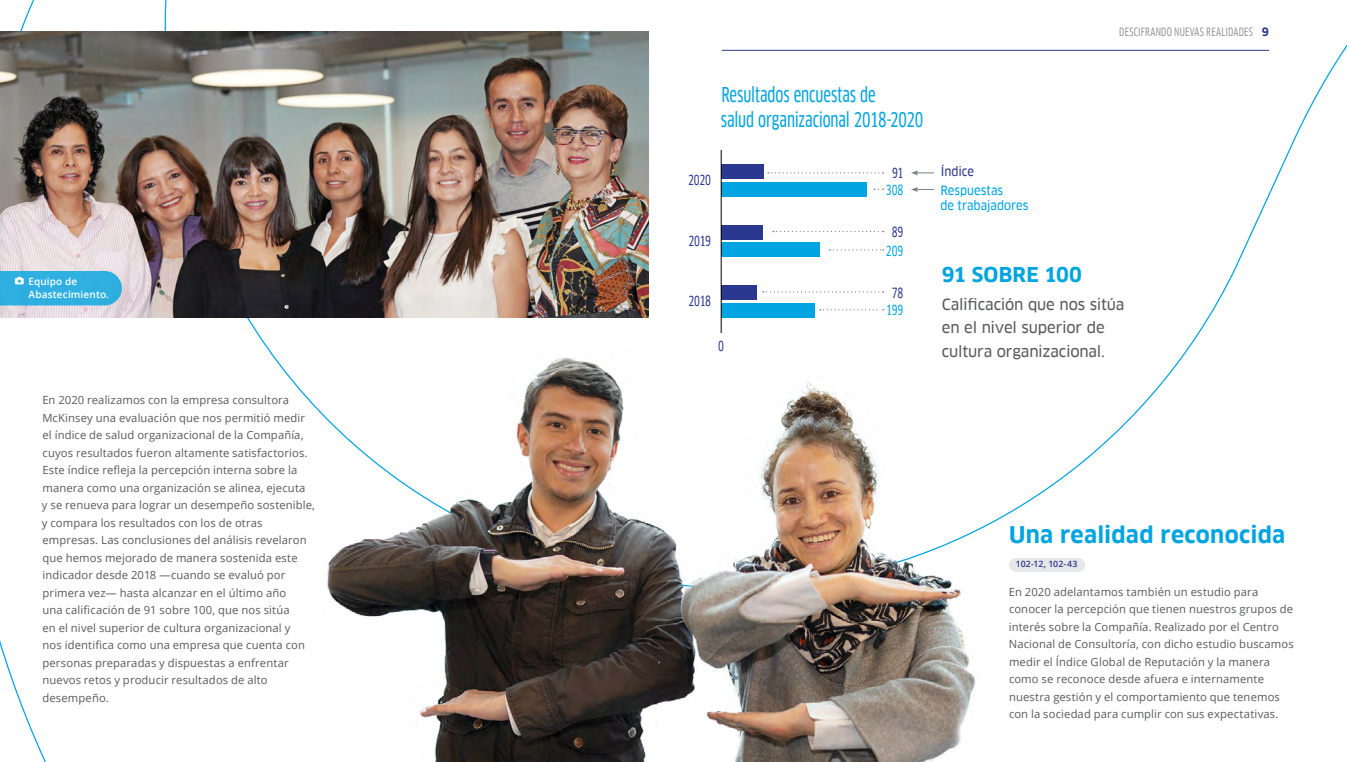
<style>
.page{position:relative;width:1347px;height:762px;background:#fff}
.page>*{position:absolute;margin:0;border:0;box-sizing:border-box;transform-origin:0 0}
.T2{font:700 22.5px "Clan Pro";letter-spacing:.01em;color:#00a4e0}
.T_graficas___tablas{font:20px/25px "Clan Pro Cond News";letter-spacing:-.01em;color:#00a4e0}
.destacado{font:700 20px "Clan Pro";letter-spacing:.005em;color:#00a4e0}
.destacado-2{font:15px/23.8px "Clan Pro News";letter-spacing:-.01em;color:#58595b}
.t1{font:13.75px "Clan Pro Cond News";letter-spacing:-.015em;color:#2b388f}
.t2{font:13.75px "Clan Pro Cond News";color:#00a4e0}
.t3{font:12.5px/15px "Clan Pro Narr News";color:#00a4e0}
.t4{font:12.5px "Clan Pro Narr News";letter-spacing:-.01em;color:#2b388f}
.Texto_fondo{font:11.25px/17.5px "Open Sans";letter-spacing:.01em;color:#58595b}
.Texto_fondo-2{font:11.25px "Clan Pro Cond News";letter-spacing:.025em;color:#939598}
.Texto_fondo-3{font:700 11.25px "Clan Pro";color:#2b388f}
.t5{font:600 10px/12.5px "Open Sans";letter-spacing:.015em;color:#fff}
.gri{font:600 8.75px "Open Sans";letter-spacing:.005em;color:#2b388f}
.s1{font-family:"camara";font-weight:400;font-size:8.75px}
</style>
<div class="page">
<svg style="left:648px;top:31px;width:475px;height:286px"></svg>
<div style="left:1016px;top:558px;width:61px;height:14px;background:#e6e7e8"></div>
<svg style="left:1077px;top:558px;width:1px;height:14px"></svg>
<img style="left:0;top:31px;width:648px;height:286px">
<img style="left:318px;top:317px;width:664px;height:445px">
<div style="left:721px;top:303px;width:94px;height:14px;background:#00a4e0"></div>
<div style="left:721px;top:285px;width:35px;height:14px;background:#2b388f"></div>
<div style="left:721px;top:225px;width:41px;height:14px;background:#2b388f"></div>
<div style="left:721px;top:243px;width:99px;height:14px;background:#00a4e0"></div>
<svg style="left:768px;top:172px;width:115px;height:1px"></svg>
<svg style="left:911px;top:170px;width:23px;height:5px"></svg>
<svg style="left:911px;top:187px;width:23px;height:5px"></svg>
<svg style="left:773px;top:231px;width:110px;height:1px"></svg>
<svg style="left:829px;top:249px;width:54px;height:2px"></svg>
<svg style="left:763px;top:291px;width:120px;height:1px"></svg>
<svg style="left:820px;top:309px;width:63px;height:1px"></svg>
<div style="left:721px;top:165px;width:42px;height:14px;background:#2b388f"></div>
<div style="left:721px;top:182px;width:145px;height:15px;background:#00a4e0"></div>
<hr style="left:721px;top:150px;width:1px;height:183px;background:#000">
<div style="left:0;top:271px;width:122px;height:34px;background:#2fafe0"></div>
<hr style="left:722px;top:50px;width:547px;height:1px;background:#2b388f">
<p class="t5" style="left:28px;top:275px;width:82px;text-indent:-13px"><span class="s1">A</span> Equipo de<br>Abastecimiento.</p>
<p class="Texto_fondo" style="left:42px;top:391px;width:274px">En 2020 realizamos con la empresa consultora McKinsey una evaluación que nos permitió medir el índice de salud organizacional de la Compañía, cuyos resultados fueron altamente satisfactorios.<br>Este índice refleja la percepción interna sobre la manera como una organización se alinea, ejecuta<br>y se renueva para lograr un desempeño sostenible, y compara los resultados con los de otras empresas. Las conclusiones del análisis revelaron que hemos mejorado de manera sostenida este indicador desde 2018 —cuando se evaluó por primera vez— hasta alcanzar en el último año<br>una calificación de 91 sobre 100, que nos sitúa<br>en el nivel superior de cultura organizacional y<br>nos identifica como una empresa que cuenta con personas preparadas y dispuestas a enfrentar nuevos retos y producir resultados de alto desempeño.</p>
<p class="Texto_fondo-2" style="left:1119px;top:25px;width:135px">DESCIFRANDO NUEVAS REALIDADES</p>
<p class="Texto_fondo-3" style="left:1261px;top:25px;width:9px">9</p>
<p class="T_graficas___tablas" style="left:720px;top:82px;width:204px">Resultados encuestas de<br>salud organizacional 2018-2020</p>
<p class="t1" style="left:688px;top:172px;width:24px">2020</p>
<p class="t1" style="left:688px;top:233px;width:24px">2019</p>
<p class="t1" style="left:688px;top:293px;width:24px">2018</p>
<p class="t1" style="left:718px;top:338px;width:7px">0</p>
<p class="t1" style="left:892px;top:165px;width:13px">91</p>
<p class="t2" style="left:886px;top:182px;width:19px">308</p>
<p class="t1" style="left:891px;top:224px;width:13px">89</p>
<p class="t2" style="left:886px;top:243px;width:19px">209</p>
<p class="t1" style="left:892px;top:285px;width:13px">78</p>
<p class="t2" style="left:886px;top:302px;width:19px">199</p>
<p class="t4" style="left:940px;top:164px;width:35px">Índice</p>
<p class="t3" style="left:940px;top:183px;width:89px">Respuestas<br>de trabajadores</p>
<p class="destacado" style="left:941px;top:263px;width:142px">91 SOBRE 100</p>
<p class="destacado-2" style="left:941px;top:292px;width:184px">Calificación que nos sitúa en el nivel superior de cultura organizacional.</p>
<p class="T2" style="left:1009px;top:522px;width:278px">Una realidad reconocida</p>
<p class="gri" style="left:1015px;top:558px;width:63px">102-12, 102-43</p>
<p class="Texto_fondo" style="left:1008px;top:582px;width:286px">En 2020 adelantamos también un estudio para conocer la percepción que tienen nuestros grupos de interés sobre la Compañía. Realizado por el Centro Nacional de Consultoría, con dicho estudio buscamos medir el Índice Global de Reputación y la manera como se reconoce desde afuera e internamente nuestra gestión y el comportamiento que tenemos con la sociedad para cumplir con sus expectativas.</p>
</div>
